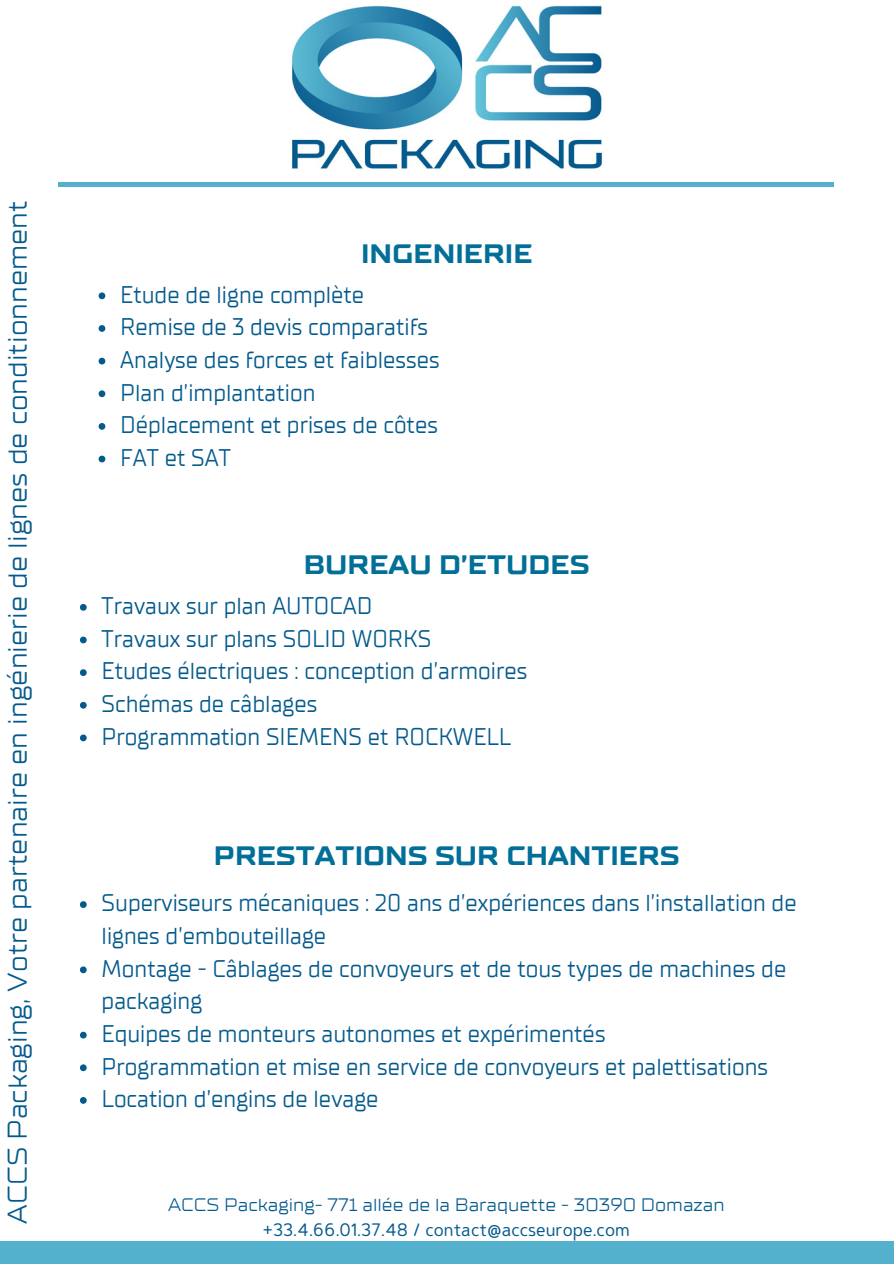
<style>
.page{position:relative;width:894px;height:1264px;background:#fff}
.page>*{position:absolute;margin:0;border:0;box-sizing:border-box;transform-origin:0 0}
.t1{font:27px "TT Supermolot Neue Exp";color:#045a8d}
.t2{font:700 26.55px "TT Supermolot Neue Exp";color:#016f97}
.t3{font:24px/32.7px "TT Supermolot Neue";color:#045a8d}
.t4{font:18px "TT Supermolot Neue Exp";color:#045a8d}
.t5{font:18px "Caldina";color:#045a8d}
</style>
<div class="page">
<hr style="left:58px;top:183px;width:775px;height:4px;background:#53b1cd">
<img style="left:292px;top:5px;width:310px;height:164px">
<svg style="left:99px;top:292px;width:6px;height:7px"></svg>
<svg style="left:99px;top:325px;width:6px;height:7px"></svg>
<svg style="left:99px;top:358px;width:6px;height:6px"></svg>
<svg style="left:99px;top:390px;width:6px;height:7px"></svg>
<svg style="left:99px;top:423px;width:6px;height:7px"></svg>
<svg style="left:99px;top:455px;width:6px;height:7px"></svg>
<div style="left:0;top:1241px;width:893px;height:22px;background:#53b1cd"></div>
<svg style="left:80px;top:604px;width:7px;height:6px"></svg>
<svg style="left:80px;top:636px;width:7px;height:7px"></svg>
<svg style="left:80px;top:669px;width:7px;height:7px"></svg>
<svg style="left:80px;top:702px;width:7px;height:6px"></svg>
<svg style="left:80px;top:734px;width:7px;height:7px"></svg>
<svg style="left:80px;top:901px;width:7px;height:7px"></svg>
<svg style="left:80px;top:966px;width:7px;height:7px"></svg>
<svg style="left:80px;top:1031px;width:7px;height:7px"></svg>
<svg style="left:80px;top:1064px;width:7px;height:7px"></svg>
<svg style="left:80px;top:1097px;width:7px;height:6px"></svg>
<p class="t1" style="left:2px;top:1223px;width:1024px;rotate:-90deg">ACCS Packaging, Votre partenaire en ingénierie de lignes de conditionnement</p>
<p class="t2" style="left:361px;top:237px;width:173px">INGENIERIE</p>
<p class="t3" style="left:120px;top:278px;width:321px">Etude de ligne complète<br>Remise de 3 devis comparatifs<br>Analyse des forces et faiblesses<br>Plan d’implantation<br>Déplacement et prises de côtes<br>FAT et SAT</p>
<p class="t2" style="left:304px;top:548px;width:287px">BUREAU D’ETUDES</p>
<p class="t3" style="left:102px;top:590px;width:427px">Travaux sur plan AUTOCAD<br>Travaux sur plans SOLID WORKS<br>Etudes électriques : conception d’armoires<br>Schémas de câblages<br>Programmation SIEMENS et ROCKWELL</p>
<p class="t2" style="left:214px;top:840px;width:467px">PRESTATIONS SUR CHANTIERS</p>
<p class="t3" style="left:102px;top:887px;width:696px">Superviseurs mécaniques : 20 ans d’expériences dans l’installation de lignes d’embouteillage<br>Montage - Câblages de convoyeurs et de tous types de machines de packaging<br>Equipes de monteurs autonomes et expérimentés<br>Programmation et mise en service de convoyeurs et palettisations Location d’engins de levage</p>
<p class="t4" style="left:168px;top:1194px;width:557px">ACCS Packaging- 771 allée de la Baraquette - 30390 Domazan</p>
<p class="t5" style="left:263px;top:1219px;width:368px">+33.4.66.01.37.48 / contact@accseurope.com</p>
</div>
